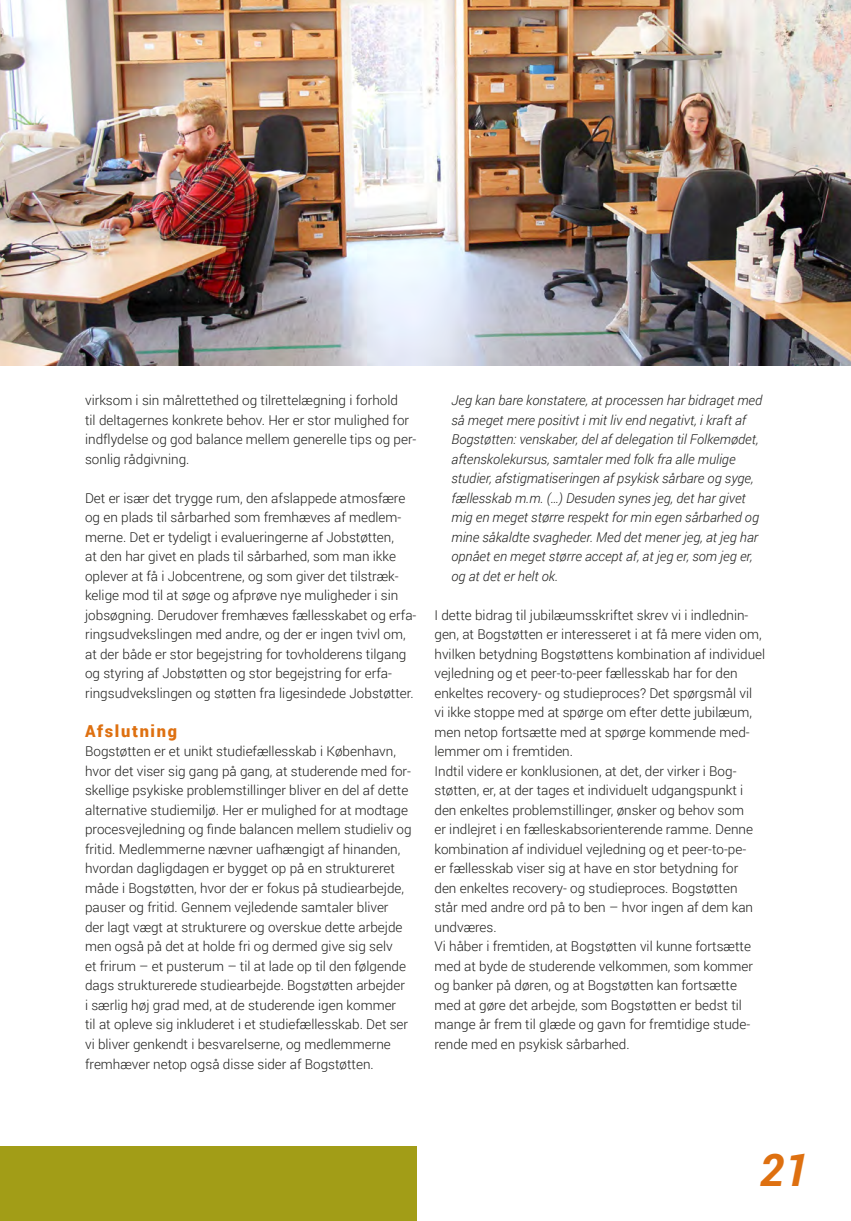
<style>
.page{position:relative;width:851px;height:1221px;background:#fff}
.page>*{position:absolute;margin:0;border:0;box-sizing:border-box;transform-origin:0 0}
.t1{font:italic 700 45px "Roboto";color:#de7010}
.t2{font:900 16.5px "Roboto";letter-spacing:.1em;color:#de7010}
.t3{font:300 13.5px/19.5px "Roboto";color:#1d1d1b}
.t4{font:italic 300 13.5px/19.5px "Roboto";color:#1d1d1b}
</style>
<div class="page">
<img style="left:0;top:0;width:850px;height:366px">
<div style="left:0;top:1146px;width:417px;height:74px;background:#a29d17"></div>
<p class="t3" style="left:85px;top:390px;width:333px">virksom i sin målrettethed og tilrettelægning i forhold<br>til deltagernes konkrete behov. Her er stor mulighed for indflydelse og god balance mellem generelle tips og per&shy;sonlig rådgivning.</p>
<p class="t3" style="left:85px;top:487px;width:333px">Det er især det trygge rum, den afslappede atmosfære og en plads til sårbarhed som fremhæves af medlem&shy;merne. Det er tydeligt i evalueringerne af Jobstøtten,<br>at den har givet en plads til sårbarhed, som man ikke oplever at få i Jobcentrene, og som giver det tilstræk&shy;kelige mod til at søge og afprøve nye muligheder i sin jobsøgning. Derudover fremhæves fællesskabet og erfa&shy;ringsudvekslingen med andre, og der er ingen tvivl om, at der både er stor begejstring for tovholderens tilgang og styring af Jobstøtten og stor begejstring for erfa&shy;ringsudvekslingen og støtten fra ligesindede Jobstøtter.</p>
<p class="t2" style="left:85px;top:719px;width:93px">Afslutning</p>
<p class="t3" style="left:85px;top:741px;width:328px">Bogstøtten er et unikt studiefællesskab i København, hvor det viser sig gang på gang, at studerende med for&shy;skellige psykiske problemstillinger bliver en del af dette alternative studiemiljø. Her er mulighed for at modtage procesvejledning og finde balancen mellem studieliv og fritid. Medlemmerne nævner uafhængigt af hinanden, hvordan dagligdagen er bygget op på en struktureret måde i Bogstøtten, hvor der er fokus på studiearbejde, pauser og fritid. Gennem vejledende samtaler bliver<br>der lagt vægt at strukturere og overskue dette arbejde men også på det at holde fri og dermed give sig selv<br>et frirum – et pusterum – til at lade op til den følgende dags strukturerede studiearbejde. Bogstøtten arbejder<br>i særlig høj grad med, at de studerende igen kommer<br>til at opleve sig inkluderet i et studiefællesskab. Det ser vi bliver genkendt i besvarelserne, og medlemmerne fremhæver netop også disse sider af Bogstøtten.</p>
<p class="t4" style="left:451px;top:390px;width:312px">Jeg kan bare konstatere, at processen har bidraget med så meget mere positivt i mit liv end negativt, i kraft af Bogstøtten: venskaber, del af delegation til Folkemødet, aftenskolekursus, samtaler med folk fra alle mulige studier, afstigmatiseringen af psykisk sårbare og syge, fællesskab m.m. (…) Desuden synes jeg, det har givet mig en meget større respekt for min egen sårbarhed og mine såkaldte svagheder. Med det mener jeg, at jeg har opnået en meget større accept af, at jeg er, som jeg er, og at det er helt ok.</p>
<p class="t3" style="left:434px;top:604px;width:332px">I dette bidrag til jubilæumsskriftet skrev vi i indlednin&shy;gen, at Bogstøtten er interesseret i at få mere viden om, hvilken betydning Bogstøttens kombination af individuel vejledning og et peer-to-peer fællesskab har for den enkeltes recovery- og studieproces? Det spørgsmål vil vi ikke stoppe med at spørge om efter dette jubilæum, men netop fortsætte med at spørge kommende med&shy;lemmer om i fremtiden.<br>Indtil videre er konklusionen, at det, der virker i Bog&shy;støtten, er, at der tages et individuelt udgangspunkt i den enkeltes problemstillinger, ønsker og behov som<br>er indlejret i en fælleskabsorienterende ramme. Denne kombination af individuel vejledning og et peer-to-pe-<br>er fællesskab viser sig at have en stor betydning for<br>den enkeltes recovery- og studieproces. Bogstøtten<br>står med andre ord på to ben – hvor ingen af dem kan undværes.<br>Vi håber i fremtiden, at Bogstøtten vil kunne fortsætte med at byde de studerende velkommen, som kommer og banker på døren, og at Bogstøtten kan fortsætte med at gøre det arbejde, som Bogstøtten er bedst til mange år frem til glæde og gavn for fremtidige stude&shy;rende med en psykisk sårbarhed.</p>
<h1 class="t1" style="left:759px;top:1137px;width:50px">21</h1>
</div>
